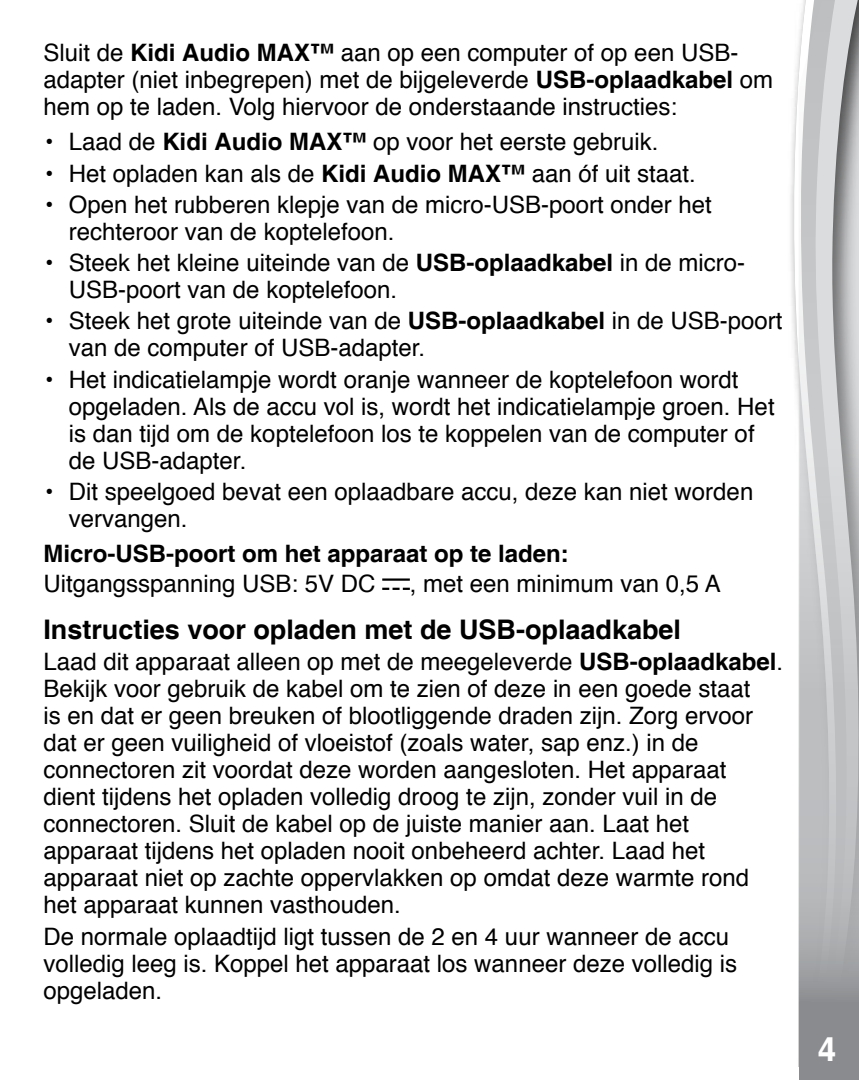
<style>
.page{position:relative;width:859px;height:1080px;background:#fff}
.page>*{position:absolute;margin:0;border:0;box-sizing:border-box;transform-origin:0 0}
.t1{font:700 33px "Helvetica";color:#fff}
.t2{font:700 27px "Helvetica";color:#000}
.t3{font:24px/27px "Helvetica";color:#000}
.t4{font:700 24px "Helvetica";color:#000}
.s1{font-weight:700}
.s2{font-style:inherit}
</style>
<div class="page">
<hr style="left:382px;top:578px;width:28px;height:3px;background:#000">
<svg style="left:382px;top:588px;width:28px;height:2px"></svg>
<svg style="left:793px;top:45px;width:6px;height:1022px"></svg>
<svg style="left:799px;top:0;width:60px;height:1080px;background:#bdbec0"></svg>
<p class="t3" style="left:43px;top:41px;width:731px">Sluit de <span class="s1">Kidi Audio MAX™</span> aan op een computer of op een USB&shy;adapter (niet inbegrepen) met de bijgeleverde <span class="s1">USB-oplaadkabel</span> om hem op te laden. Volg hiervoor de onderstaande instructies:</p>
<p class="t3" style="left:43px;top:130px;width:617px">• Laad de <span class="s1">Kidi Audio MAX™</span> op voor het eerste gebruik.</p>
<p class="t3" style="left:43px;top:161px;width:654px">• Het opladen kan als de <span class="s1">Kidi Audio MAX™</span> aan óf uit staat.</p>
<p class="t3" style="left:69px;top:193px;width:644px;text-indent:-26px">• Open het rubberen klepje van de micro-USB-poort onder het rechteroor van de koptelefoon.</p>
<p class="t3" style="left:69px;top:251px;width:678px;text-indent:-26px">• Steek het kleine uiteinde van de <span class="s1">USB-oplaadkabel</span> in de micro-<br>USB-poort van de koptelefoon.</p>
<p class="t3" style="left:69px;top:309px;width:715px;text-indent:-26px">• Steek het grote uiteinde van de <span class="s1">USB-oplaadkabel</span> in de USB-poort van de computer of USB-adapter.</p>
<p class="t3" style="left:69px;top:367px;width:707px;text-indent:-26px">• Het indicatielampje wordt oranje wanneer de koptelefoon wordt opgeladen. Als de accu vol is, wordt het indicatielampje groen. Het is dan tijd om de koptelefoon los te koppelen van de computer of de USB-adapter.</p>
<p class="t3" style="left:69px;top:480px;width:686px;text-indent:-26px">• Dit speelgoed bevat een oplaadbare accu, deze kan niet worden vervangen.</p>
<p class="t4" style="left:43px;top:539px;width:527px">Micro-USB-poort om het apparaat op te laden:</p>
<p class="t3" style="left:43px;top:572px;width:334px">Uitgangsspanning USB: 5V DC</p>
<p class="t3" style="left:410px;top:572px;width:312px">, met een minimum van 0,5 A</p>
<p class="t2" style="left:43px;top:613px;width:639px">Instructies voor opladen met de USB-oplaadkabel</p>
<p class="t3" style="left:43px;top:650px;width:741px">Laad dit apparaat alleen op met de meegeleverde <span class="s1">USB-oplaadkabel</span>.<br>Bekijk voor gebruik de kabel om te zien of deze in een goede staat<br>is en dat er geen breuken of blootliggende draden zijn. Zorg ervoor dat er geen vuiligheid of vloeistof (zoals water, sap enz.) in de connectoren zit voordat deze worden aangesloten. Het apparaat dient tijdens het opladen volledig droog te zijn, zonder vuil in de connectoren. Sluit de kabel op de juiste manier aan. Laat het apparaat tijdens het opladen nooit onbeheerd achter. Laad het apparaat niet op zachte oppervlakken op omdat deze warmte rond het apparaat kunnen vasthouden.</p>
<p class="t3" style="left:43px;top:924px;width:695px">De normale oplaadtijd ligt tussen de 2 en 4 uur wanneer de accu volledig leeg is. Koppel het apparaat los wanneer deze volledig is opgeladen.</p>
<h1 class="t1" style="left:818px;top:1021px;width:27px">4 <sup>4</sup><span class="s2">4</span></h1>
</div>
